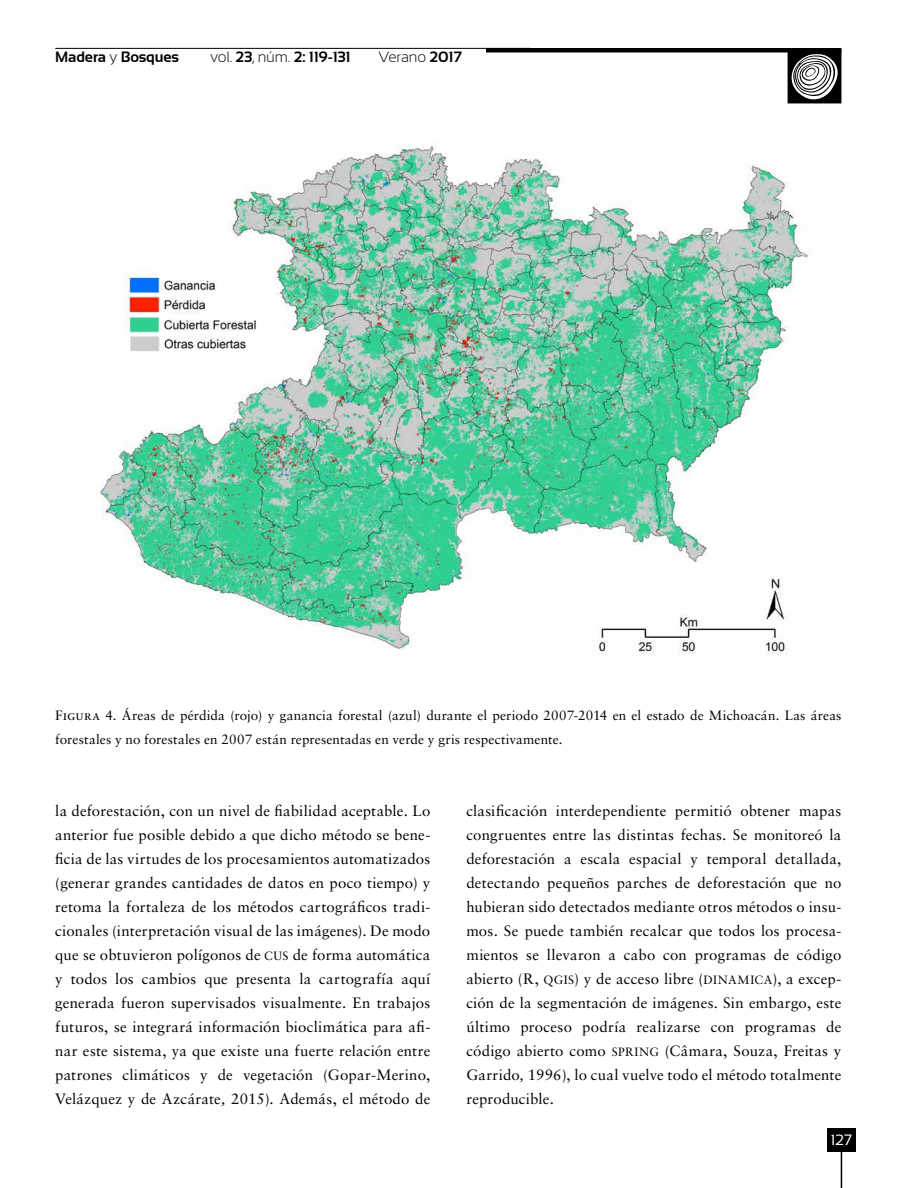
<style>
.page{position:relative;width:918px;height:1188px;background:#fff}
.page>*{position:absolute;margin:0;border:0;box-sizing:border-box;transform-origin:0 0}
.t1{font:15px/24px "Sabon LT Std";letter-spacing:.015em;color:#000;text-align:justify}
.t2{font:700 15px "Sansation";letter-spacing:-.01em;color:#000}
.t3{font:300 15px "Sansation";letter-spacing:-.01em;color:#000}
.t4{font:15px "Sansation";color:#fff}
.t5{font:13.5px/24px "Sabon LT Std";letter-spacing:.01em;color:#000}
.s1{font-weight:300}
.s2{font-weight:700}
.s3{font-size:12px}
.s4{font-style:italic}
</style>
<div class="page">
<hr style="left:486px;top:48px;width:355px;height:4px;background:#000">
<hr style="left:55px;top:48px;width:475px;height:1px;background:#000">
<svg style="left:788px;top:53px;width:53px;height:51px"></svg>
<div style="left:827px;top:1128px;width:28px;height:24px;background:#000"></div>
<hr style="left:841px;top:1151px;width:1px;height:37px;background:#000">
<img style="left:98px;top:144px;width:712px;height:511px">
<p class="t2" style="left:55px;top:48px;width:125px">Madera <span class="s1">y</span> Bosques</p>
<p class="t2" style="left:210px;top:48px;width:142px"><span class="s1">vol.</span> 23<span class="s1">, núm.</span> 2: 119-131</p>
<p class="t3" style="left:379px;top:48px;width:85px">Verano <span class="s2">2017</span></p>
<p class="t5" style="left:55px;top:703px;width:788px">Figura 4. Áreas de pérdida (rojo) y ganancia forestal (azul) durante el periodo 2007-2014 en el estado de Michoacán. Las áreas forestales y no forestales en 2007 están representadas en verde y gris respectivamente.</p>
<p class="t1" style="left:55px;top:799px;width:377px">la deforestación, con un nivel de fiabilidad aceptable. Lo anterior fue posible debido a que dicho método se bene&shy;ficia de las virtudes de los procesamientos automatizados (generar grandes cantidades de datos en poco tiempo) y retoma la fortaleza de los métodos cartográficos tradi&shy;cionales (interpretación visual de las imágenes). De modo que se obtuvieron polígonos de <span class="s3">CUS</span> de forma automática y todos los cambios que presenta la cartografía aquí generada fueron supervisados visualmente. En trabajos futuros, se integrará información bioclimática para afi&shy;nar este sistema, ya que existe una fuerte relación entre patrones climáticos y de vegetación (Gopar-Merino, Velázquez y de Azcárate<span class="s4">,</span> 2015). Además, el método de</p>
<p class="t1" style="left:466px;top:799px;width:377px">clasificación interdependiente permitió obtener mapas congruentes entre las distintas fechas. Se monitoreó la deforestación a escala espacial y temporal detallada, detectando pequeños parches de deforestación que no hubieran sido detectados mediante otros métodos o insu&shy;mos. Se puede también recalcar que todos los procesa&shy;mientos se llevaron a cabo con programas de código abierto (R, <span class="s3">QGIS</span>) y de acceso libre (<span class="s3">DINAMICA</span>), a excep&shy;ción de la segmentación de imágenes. Sin embargo, este último proceso podría realizarse con programas de código abierto como <span class="s3">SPRING</span> (Câmara, Souza, Freitas y Garrido<span class="s4">,</span> 1996), lo cual vuelve todo el método totalmente reproducible.</p>
<p class="t4" style="left:831px;top:1131px;width:23px">127</p>
</div>
